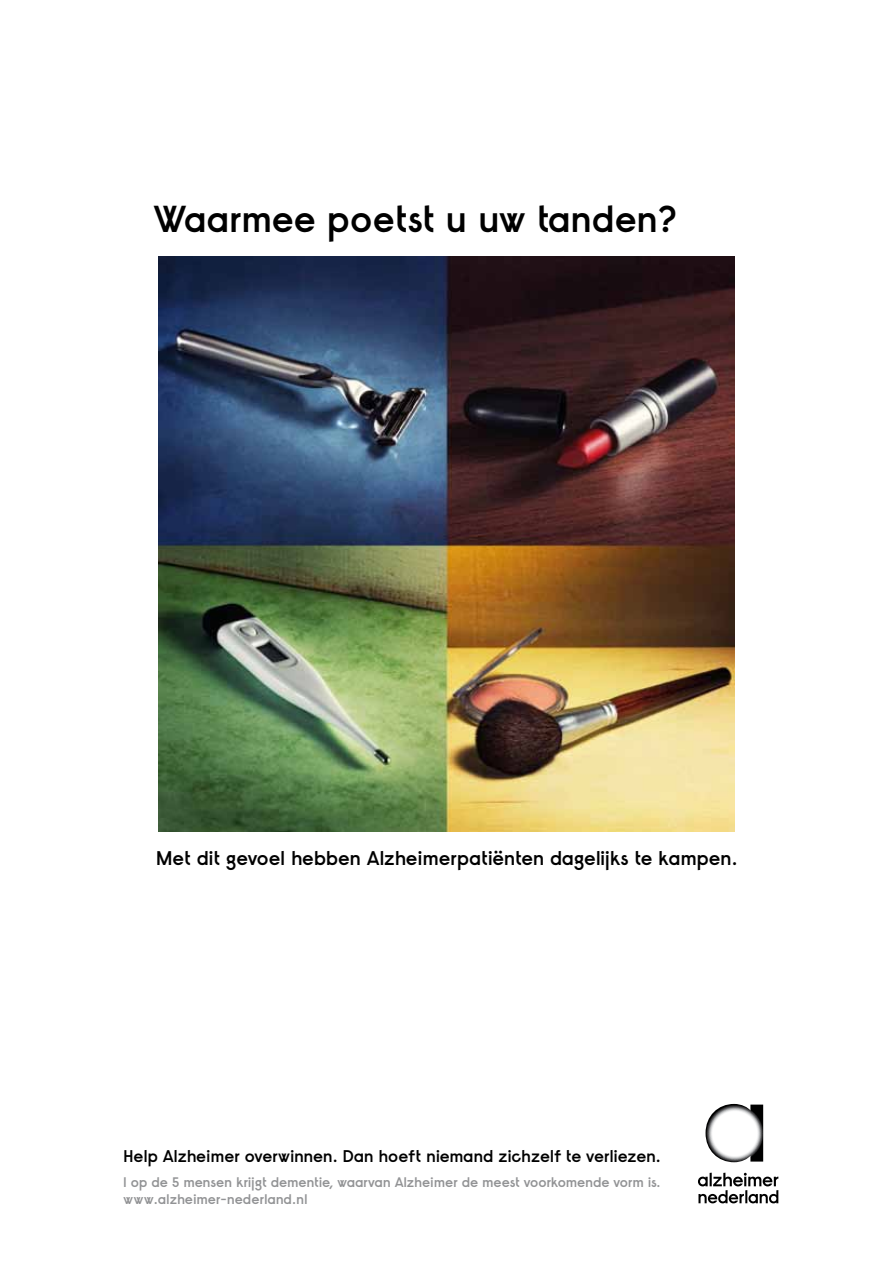
<style>
.page{position:relative;width:893px;height:1263px;background:#fff}
.page>*{position:absolute;margin:0;border:0;box-sizing:border-box;transform-origin:0 0}
.t1{font:600 37.5px "Raisonne AN";letter-spacing:-.015em;color:#000}
.t2{font:600 19.8px "Raisonne AN";letter-spacing:-.015em;color:#000}
.t3{font:600 16.95px "Raisonne AN";letter-spacing:-.015em;color:#000}
.t4{font:600 13.8px/16.6px "Raisonne AN";letter-spacing:-.015em;color:#929395}
</style>
<div class="page">
<img style="left:158px;top:256px;width:621px;height:948px">
<h1 class="t1" style="left:153px;top:195px;width:525px">Waarmee poetst u uw tanden?</h1>
<h2 class="t2" style="left:156px;top:845px;width:583px">Met dit gevoel hebben Alzheimerpatiënten dagelijks te kampen.</h2>
<p class="t3" style="left:123px;top:1145px;width:539px">Help Alzheimer overwinnen. Dan hoeft niemand zichzelf te verliezen.</p>
<p class="t4" style="left:123px;top:1173px;width:539px">1 op de 5 mensen krijgt dementie, waarvan Alzheimer de meest voorkomende vorm is. www.alzheimer-nederland.nl</p>
</div>
